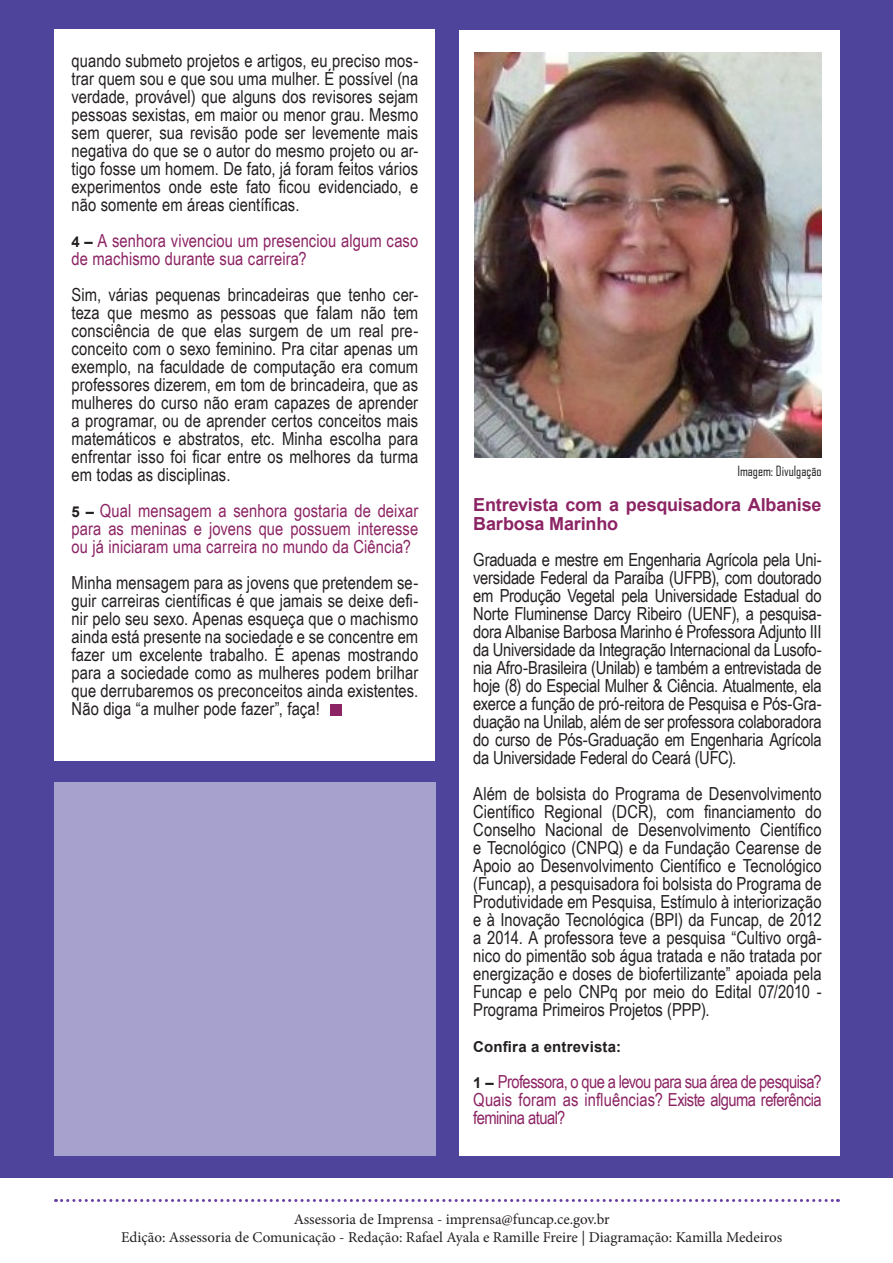
<style>
.page{position:relative;width:893px;height:1263px;background:#fff}
.page>*{position:absolute;margin:0;border:0;box-sizing:border-box;transform-origin:0 0}
.t1{font:18px/18px "Arial Narrow";color:#231f20;text-align:justify}
.t2{font:18px/18px "Arial Narrow";letter-spacing:.005em;color:#8c2464;text-align:justify}
.t3{font:700 18px/19.5px "Arial";letter-spacing:-.01em;color:#8c2464}
.t4{font:15px/18px "Minion Pro";color:#231f20;text-align:center}
.t5{font:700 15px "Arial";letter-spacing:.01em;color:#231f20}
.t6{font:13.5px "Agency FB";color:#231f20}
.s1{font-family:"Arial";font-weight:700;font-size:15px;color:#231f20}
</style>
<div class="page">
<svg style="left:56px;top:1199px;width:782px;height:3px"></svg>
<div style="left:0;top:0;width:893px;height:1178px;background:#4e449c"></div>
<div style="left:459px;top:30px;width:380px;height:1126px;background:#fff"></div>
<div style="left:55px;top:30px;width:380px;height:731px;background:#fff"></div>
<img style="left:475px;top:53px;width:347px;height:404px">
<div style="left:331px;top:705px;width:11px;height:11px;background:#8c2464"></div>
<div style="left:54px;top:782px;width:381px;height:374px;background:#a6a1cd"></div>
<p class="t1" style="left:72px;top:51px;width:348px">quando submeto projetos e artigos, eu preciso mos&shy;trar quem sou e que sou uma mulher. É possível (na verdade, provável) que alguns dos revisores sejam pessoas sexistas, em maior ou menor grau. Mesmo sem querer, sua revisão pode ser levemente mais negativa do que se o autor do mesmo projeto ou ar&shy;tigo fosse um homem. De fato, já foram feitos vários experimentos onde este fato ficou evidenciado, e não somente em áreas científicas.</p>
<p class="t2" style="left:72px;top:231px;width:348px"><span class="s1">4 –</span> A senhora vivenciou um presenciou algum caso de machismo durante sua carreira?</p>
<p class="t1" style="left:72px;top:285px;width:348px">Sim, várias pequenas brincadeiras que tenho cer&shy;teza que mesmo as pessoas que falam não tem consciência de que elas surgem de um real pre&shy;conceito com o sexo feminino. Pra citar apenas um exemplo, na faculdade de computação era comum professores dizerem, em tom de brincadeira, que as mulheres do curso não eram capazes de aprender a programar, ou de aprender certos conceitos mais matemáticos e abstratos, etc. Minha escolha para enfrentar isso foi ficar entre os melhores da turma em todas as disciplinas.</p>
<p class="t2" style="left:72px;top:501px;width:348px"><span class="s1">5 –</span> Qual mensagem a senhora gostaria de deixar para as meninas e jovens que possuem interesse ou já iniciaram uma carreira no mundo da Ciência?</p>
<p class="t1" style="left:72px;top:573px;width:348px">Minha mensagem para as jovens que pretendem se&shy;guir carreiras científicas é que jamais se deixe defi&shy;nir pelo seu sexo. Apenas esqueça que o machismo ainda está presente na sociedade e se concentre em fazer um excelente trabalho. É apenas mostrando para a sociedade como as mulheres podem brilhar que derrubaremos os preconceitos ainda existentes.<br>Não diga “a mulher pode fazer”, faça!</p>
<p class="t6" style="left:737px;top:462px;width:86px">Imagem: Divulgação</p>
<p class="t3" style="left:473px;top:495px;width:350px">Entrevista com a pesquisadora Albanise<br>Barbosa Marinho</p>
<p class="t1" style="left:473px;top:550px;width:350px">Graduada e mestre em Engenharia Agrícola pela Uni&shy;versidade Federal da Paraíba (UFPB), com doutorado em Produção Vegetal pela Universidade Estadual do Norte Fluminense Darcy Ribeiro (UENF), a pesquisa&shy;dora Albanise Barbosa Marinho é Professora Adjunto III da Universidade da Integração Internacional da Lusofo&shy;nia Afro-Brasileira (Unilab) e também a entrevistada de hoje (8) do Especial Mulher &amp; Ciência. Atualmente, ela exerce a função de pró-reitora de Pesquisa e Pós-Gra&shy;duação na Unilab, além de ser professora colaboradora do curso de Pós-Graduação em Engenharia Agrícola da Universidade Federal do Ceará (UFC).</p>
<p class="t1" style="left:473px;top:784px;width:350px">Além de bolsista do Programa de Desenvolvimento Científico Regional (DCR), com financiamento do Conselho Nacional de Desenvolvimento Científico e Tecnológico (CNPQ) e da Fundação Cearense de Apoio ao Desenvolvimento Científico e Tecnológico (Funcap), a pesquisadora foi bolsista do Programa de Produtividade em Pesquisa, Estímulo à interiorização e à Inovação Tecnológica (BPI) da Funcap, de 2012 a 2014. A professora teve a pesquisa “Cultivo orgâ&shy;nico do pimentão sob água tratada e não tratada por energização e doses de biofertilizante” apoiada pela Funcap e pelo CNPq por meio do Edital 07/2010 - Programa Primeiros Projetos (PPP).</p>
<p class="t5" style="left:473px;top:1037px;width:149px">Confira a entrevista:</p>
<p class="t2" style="left:473px;top:1072px;width:350px"><span class="s1">1 –</span> Professora, o que a levou para sua área de pesquisa?<br>Quais foram as influências? Existe alguma referência feminina atual?</p>
<p class="t4" style="left:121px;top:1210px;width:663px">Assessoria de Imprensa - imprensa@funcap.ce.gov.br<br>Edição: Assessoria de Comunicação - Redação: Rafael Ayala e Ramille Freire | Diagramação: Kamilla Medeiros</p>
</div>
